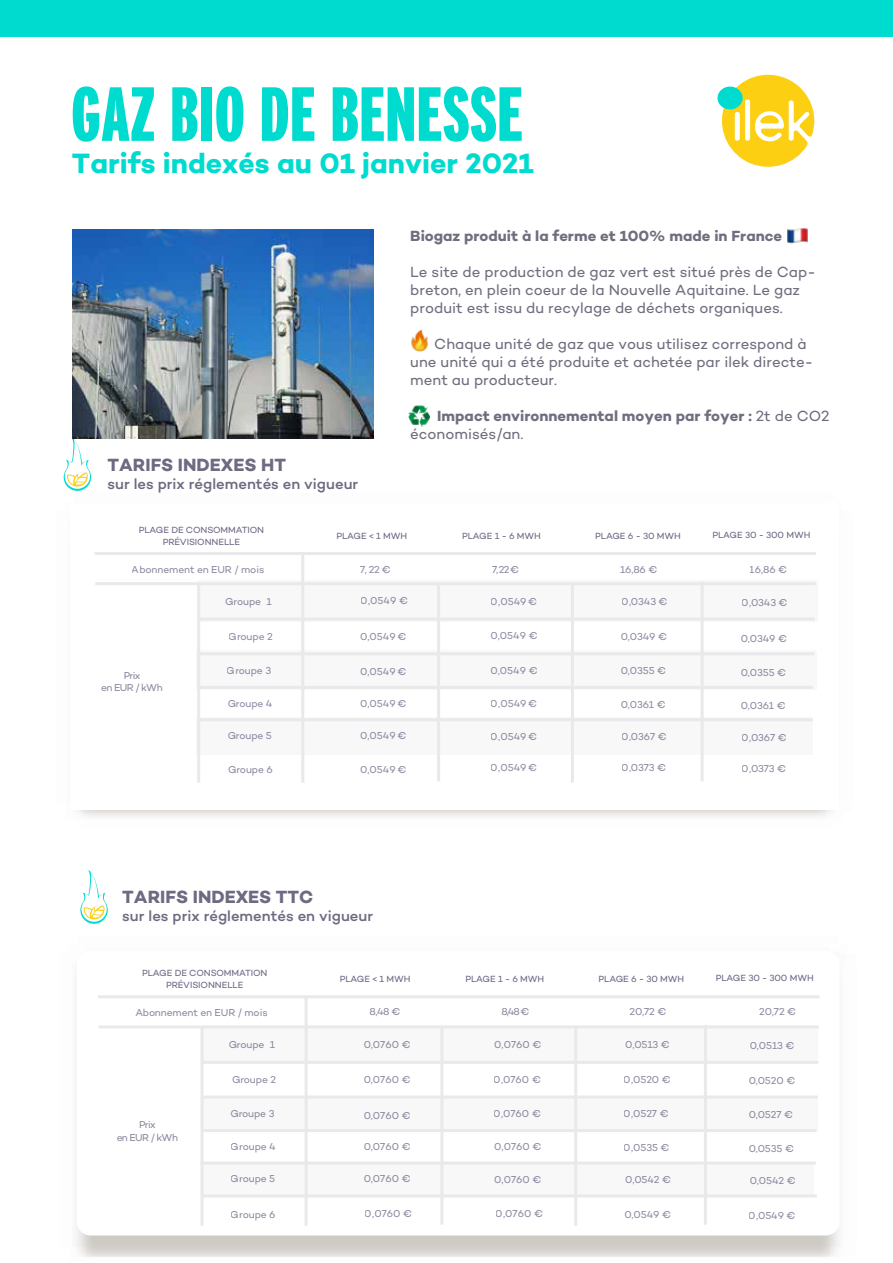
<style>
.page{position:relative;width:893px;height:1263px;background:#fff}
.page>*{position:absolute;margin:0;border:0;box-sizing:border-box;transform-origin:0 0}
.t1{font:900 extra-condensed 76.5px "Interstate";color:#00dbcf}
.t2{font:700 28.5px "Campton";color:#00dbcf}
.t3{font:700 18px "Campton";color:#6e6a81}
.t4{font:15px/18px "Campton";color:#706e7e}
.t5{font:700 15px/18px "Campton";color:#706e7e}
.t6{font:500 15px "Campton";color:#6e6a81}
.t7{font:10.2px "Campton";letter-spacing:-.01em;color:#6e6483}
.t8{font:10.2px/12.3px "Campton";letter-spacing:-.06em;color:#6e6483;text-align:center}
.t9{font:9.15px/12.5px "Campton";letter-spacing:-.01em;color:#6f6583;text-align:center}
.s1{font-weight:400}
</style>
<div class="page">
<svg style="left:77px;top:952px;width:762px;height:283px"></svg>
<div style="left:203px;top:1163px;width:610px;height:32px;background:#f8f8f9"></div>
<div style="left:202px;top:1097px;width:615px;height:33px;background:#f8f8f9"></div>
<div style="left:203px;top:1026px;width:615px;height:36px;background:#f8f8f9"></div>
<hr style="left:202px;top:1129px;width:613px;height:3px;background:#e9e9eb">
<hr style="left:204px;top:1095px;width:612px;height:3px;background:#e9e9eb">
<hr style="left:203px;top:1061px;width:614px;height:3px;background:#e9e9eb">
<hr style="left:202px;top:1161px;width:612px;height:3px;background:#e9e9eb">
<hr style="left:203px;top:1194px;width:612px;height:3px;background:#e9e9eb">
<hr style="left:440px;top:1027px;width:3px;height:196px;background:#e9e9eb">
<hr style="left:305px;top:997px;width:3px;height:227px;background:#e9e9eb">
<hr style="left:574px;top:1027px;width:3px;height:197px;background:#e9e9eb">
<hr style="left:201px;top:1028px;width:3px;height:196px;background:#e9e9eb">
<hr style="left:100px;top:1025px;width:717px;height:3px;background:#e9e9eb">
<hr style="left:99px;top:995px;width:719px;height:3px;background:#e9e9eb">
<hr style="left:704px;top:1026px;width:3px;height:197px;background:#e9e9eb">
<svg style="left:718px;top:74px;width:97px;height:93px"></svg>
<div style="left:717px;top:87px;width:26px;height:22px;background:#00dbcf;border-radius:50%"></div>
<img style="left:787px;top:228px;width:21px;height:16px">
<svg style="left:80px;top:870px;width:28px;height:54px"></svg>
<img style="left:409px;top:406px;width:21px;height:21px">
<img style="left:411px;top:330px;width:17px;height:21px">
<div style="left:0;top:0;width:893px;height:36px;background:#00dbcf"></div>
<div style="left:197px;top:717px;width:616px;height:37px;background:#f8f8f9"></div>
<div style="left:196px;top:651px;width:621px;height:39px;background:#f8f8f9"></div>
<div style="left:197px;top:580px;width:620px;height:42px;background:#f8f8f9"></div>
<hr style="left:199px;top:686px;width:613px;height:3px;background:#e9e9eb">
<hr style="left:200px;top:652px;width:613px;height:3px;background:#e9e9eb">
<hr style="left:200px;top:618px;width:613px;height:3px;background:#e9e9eb">
<hr style="left:199px;top:718px;width:612px;height:3px;background:#e9e9eb">
<hr style="left:437px;top:584px;width:3px;height:196px;background:#e9e9eb">
<hr style="left:301px;top:554px;width:3px;height:227px;background:#e9e9eb">
<hr style="left:571px;top:584px;width:3px;height:197px;background:#e9e9eb">
<hr style="left:197px;top:585px;width:3px;height:196px;background:#e9e9eb">
<hr style="left:97px;top:582px;width:717px;height:3px;background:#e9e9eb">
<hr style="left:96px;top:552px;width:719px;height:3px;background:#e9e9eb">
<hr style="left:701px;top:583px;width:3px;height:197px;background:#e9e9eb">
<svg style="left:64px;top:437px;width:27px;height:54px"></svg>
<img style="left:73px;top:230px;width:301px;height:209px">
<h1 class="t1" style="left:71px;top:72px;width:453px">GAZ BIO DE BENESSE</h1>
<h2 class="t2" style="left:72px;top:145px;width:463px">Tarifs indexés au 01 janvier 2021</h2>
<h3 class="t3" style="left:107px;top:454px;width:180px">TARIFS INDEXES HT</h3>
<h3 class="t6" style="left:107px;top:475px;width:252px">sur les prix réglementés en vigueur</h3>
<h3 class="t5" style="left:410px;top:226px;width:373px">Biogaz produit à la ferme et 100% made in France</h3>
<h3 class="t4" style="left:410px;top:262px;width:407px">Le site de production de gaz vert est situé près de Cap&shy;breton, en plein coeur de la Nouvelle Aquitaine. Le gaz produit est issu du recylage de déchets organiques.</h3>
<h3 class="t4" style="left:410px;top:334px;width:404px;text-indent:24px">Chaque unité de gaz que vous utilisez correspond à une unité qui a été produite et achetée par ilek directe&shy;ment au producteur.</h3>
<h3 class="t5" style="left:410px;top:406px;width:421px;text-indent:27px">Impact environnemental moyen par foyer : <span class="s1">2t de CO2 économisés/an.</span></h3>
<p class="t9" style="left:139px;top:523px;width:127px">PLAGE DE CONSOMMATION<br>PRÉVISIONNELLE</p>
<p class="t7" style="left:132px;top:563px;width:134px">Abonnement en EUR / mois</p>
<p class="t7" style="left:225px;top:595px;width:48px">Groupe 1</p>
<p class="t9" style="left:336px;top:529px;width:72px">PLAGE &lt; 1 MWH</p>
<p class="t9" style="left:462px;top:529px;width:80px">PLAGE 1 - 6 MWH</p>
<p class="t9" style="left:595px;top:529px;width:87px">PLAGE 6 - 30 MWH</p>
<p class="t7" style="left:492px;top:563px;width:29px">7, 22 €</p>
<p class="t7" style="left:360px;top:563px;width:32px">7, 22 €</p>
<p class="t7" style="left:620px;top:563px;width:39px">16,86 €</p>
<p class="t7" style="left:361px;top:594px;width:49px">0,0549 €</p>
<p class="t7" style="left:491px;top:595px;width:48px">0,0549 €</p>
<p class="t7" style="left:622px;top:595px;width:47px">0,0343 €</p>
<p class="t9" style="left:712px;top:529px;width:99px">PLAGE 30 - 300 MWH</p>
<p class="t7" style="left:750px;top:563px;width:39px">16,86 €</p>
<p class="t7" style="left:742px;top:596px;width:47px">0,0343 €</p>
<p class="t8" style="left:101px;top:669px;width:63px">Prix<br>en EUR / kWh</p>
<p class="t7" style="left:229px;top:630px;width:46px">Groupe 2</p>
<p class="t7" style="left:227px;top:664px;width:46px">Groupe 3</p>
<p class="t7" style="left:360px;top:630px;width:48px">0,0549 €</p>
<p class="t7" style="left:360px;top:665px;width:48px">0,0549 €</p>
<p class="t7" style="left:490px;top:630px;width:49px">0,0549 €</p>
<p class="t7" style="left:490px;top:664px;width:49px">0,0549 €</p>
<p class="t7" style="left:621px;top:630px;width:48px">0,0349 €</p>
<p class="t7" style="left:621px;top:664px;width:47px">0,0355 €</p>
<p class="t7" style="left:741px;top:632px;width:48px">0,0349 €</p>
<p class="t7" style="left:741px;top:666px;width:47px">0,0355 €</p>
<p class="t7" style="left:228px;top:697px;width:46px">Groupe 4</p>
<p class="t7" style="left:360px;top:697px;width:48px">0,0549 €</p>
<p class="t7" style="left:491px;top:697px;width:48px">0,0549 €</p>
<p class="t7" style="left:621px;top:698px;width:47px">0,0361 €</p>
<p class="t7" style="left:741px;top:699px;width:47px">0,0361 €</p>
<p class="t7" style="left:228px;top:729px;width:46px">Groupe 5</p>
<p class="t7" style="left:360px;top:729px;width:48px">0,0549 €</p>
<p class="t7" style="left:491px;top:730px;width:48px">0,0549 €</p>
<p class="t7" style="left:622px;top:730px;width:46px">0,0367 €</p>
<p class="t7" style="left:742px;top:731px;width:46px">0,0367 €</p>
<p class="t7" style="left:228px;top:763px;width:46px">Groupe 6</p>
<p class="t7" style="left:360px;top:763px;width:48px">0,0549 €</p>
<p class="t7" style="left:491px;top:761px;width:48px">0,0549 €</p>
<p class="t7" style="left:622px;top:761px;width:46px">0,0373 €</p>
<p class="t7" style="left:742px;top:762px;width:46px">0,0373 €</p>
<h3 class="t3" style="left:122px;top:885px;width:193px">TARIFS INDEXES TTC</h3>
<h3 class="t6" style="left:122px;top:906px;width:252px">sur les prix réglementés en vigueur</h3>
<p class="t9" style="left:142px;top:966px;width:127px">PLAGE DE CONSOMMATION<br>PRÉVISIONNELLE</p>
<p class="t7" style="left:135px;top:1006px;width:134px">Abonnement en EUR / mois</p>
<p class="t7" style="left:229px;top:1038px;width:48px">Groupe 1</p>
<p class="t9" style="left:340px;top:972px;width:72px">PLAGE &lt; 1 MWH</p>
<p class="t9" style="left:465px;top:972px;width:80px">PLAGE 1 - 6 MWH</p>
<p class="t9" style="left:599px;top:972px;width:87px">PLAGE 6 - 30 MWH</p>
<p class="t9" style="left:716px;top:972px;width:99px">PLAGE 30 - 300 MWH</p>
<p class="t7" style="left:369px;top:1005px;width:32px">8,48 €</p>
<p class="t7" style="left:501px;top:1005px;width:30px">8,48 €</p>
<p class="t7" style="left:629px;top:1005px;width:39px">20,72 €</p>
<p class="t7" style="left:759px;top:1005px;width:39px">20,72 €</p>
<p class="t7" style="left:363px;top:1038px;width:49px">0,0760 €</p>
<p class="t7" style="left:494px;top:1038px;width:49px">0,0760 €</p>
<p class="t7" style="left:625px;top:1038px;width:46px">0,0513 €</p>
<p class="t7" style="left:750px;top:1039px;width:46px">0,0513 €</p>
<p class="t8" style="left:117px;top:1118px;width:63px">Prix<br>en EUR / kWh</p>
<p class="t7" style="left:232px;top:1073px;width:46px">Groupe 2</p>
<p class="t7" style="left:230px;top:1107px;width:46px">Groupe 3</p>
<p class="t7" style="left:231px;top:1140px;width:46px">Groupe 4</p>
<p class="t7" style="left:363px;top:1073px;width:49px">0,0760 €</p>
<p class="t7" style="left:363px;top:1109px;width:49px">0,0760 €</p>
<p class="t7" style="left:494px;top:1073px;width:49px">0,0760 €</p>
<p class="t7" style="left:494px;top:1107px;width:49px">0,0760 €</p>
<p class="t7" style="left:624px;top:1073px;width:48px">0,0520 €</p>
<p class="t7" style="left:624px;top:1107px;width:46px">0,0527 €</p>
<p class="t7" style="left:748px;top:1074px;width:48px">0,0520 €</p>
<p class="t7" style="left:748px;top:1108px;width:46px">0,0527 €</p>
<p class="t7" style="left:363px;top:1140px;width:49px">0,0760 €</p>
<p class="t7" style="left:494px;top:1140px;width:49px">0,0760 €</p>
<p class="t7" style="left:624px;top:1141px;width:47px">0,0535 €</p>
<p class="t7" style="left:748px;top:1142px;width:47px">0,0535 €</p>
<p class="t7" style="left:231px;top:1172px;width:46px">Groupe 5</p>
<p class="t7" style="left:363px;top:1172px;width:49px">0,0760 €</p>
<p class="t7" style="left:494px;top:1173px;width:49px">0,0760 €</p>
<p class="t7" style="left:625px;top:1173px;width:48px">0,0542 €</p>
<p class="t7" style="left:750px;top:1174px;width:48px">0,0542 €</p>
<p class="t7" style="left:231px;top:1208px;width:46px">Groupe 6</p>
<p class="t7" style="left:365px;top:1207px;width:49px">0,0760 €</p>
<p class="t7" style="left:496px;top:1207px;width:49px">0,0760 €</p>
<p class="t7" style="left:749px;top:1209px;width:48px">0,0549 €</p>
<p class="t7" style="left:624px;top:1208px;width:48px">0,0549 €</p>
</div>
